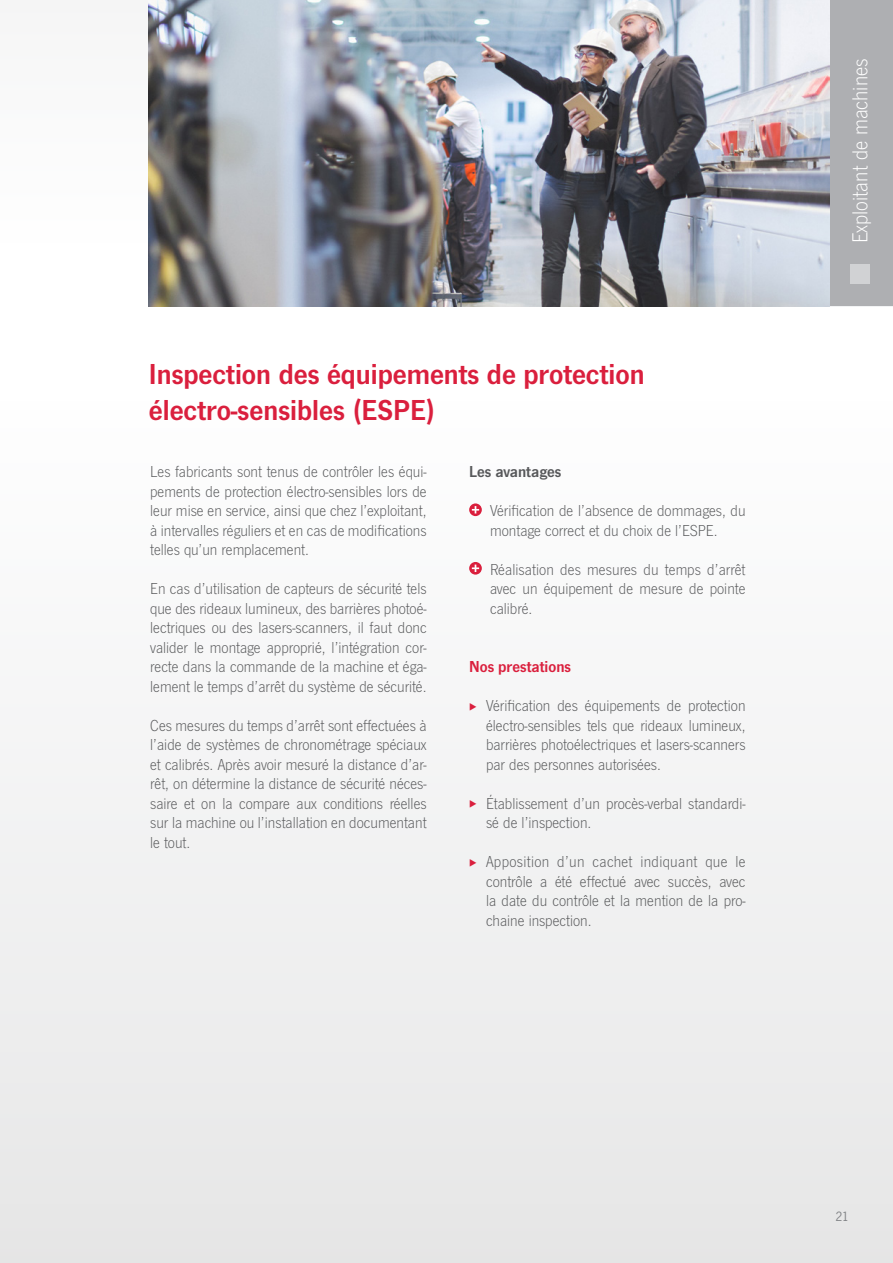
<style>
.page{position:relative;width:893px;height:1263px;background:#fff}
.page>*{position:absolute;margin:0;border:0;box-sizing:border-box;transform-origin:0 0}
.t1{font:30px/36px "News Got Dem";color:#da1f3d}
.t2{font:300 22.5px "News Got";color:#fff}
.t3{font:300 16.5px/19.5px "News Got";color:#57585a;text-align:justify}
.t4{font:16.5px "News Got Dem";color:#da1f3d}
.t5{font:16.5px "News Got Dem";color:#57585a}
.t6{font:12px "News Gothic Std";color:#808285}
.s1{color:#da1f3d}
</style>
<div class="page">
<div style="left:0;top:0;width:893px;height:244px;background:#fafafa"></div>
<div style="left:0;top:397px;width:893px;height:866px;background:#f2f2f3"></div>
<svg style="left:469px;top:503px;width:13px;height:13px"></svg>
<svg style="left:472px;top:506px;width:7px;height:7px"></svg>
<svg style="left:469px;top:562px;width:13px;height:13px"></svg>
<svg style="left:472px;top:565px;width:7px;height:7px"></svg>
<div style="left:829px;top:0;width:64px;height:306px;background:#aeafb2"></div>
<img style="left:149px;top:0;width:680px;height:306px">
<div style="left:850px;top:264px;width:20px;height:20px;background:#d1d2d4"></div>
<h1 class="t1" style="left:149px;top:356px;width:497px">Inspection des équipements de protection électro-sensibles (ESPE)</h1>
<p class="t3" style="left:150px;top:462px;width:278px">Les fabricants sont tenus de contrôler les équi&shy;pements de protection électro-sensibles lors de leur mise en service, ainsi que chez l’exploitant, à intervalles réguliers et en cas de modifications telles qu’un remplacement.</p>
<p class="t3" style="left:150px;top:579px;width:278px">En cas d’utilisation de capteurs de sécurité tels que des rideaux lumineux, des barrières photoé&shy;lectriques ou des lasers-scanners, il faut donc valider le montage approprié, l’intégration cor&shy;recte dans la commande de la machine et éga&shy;lement le temps d’arrêt du système de sécurité.</p>
<p class="t3" style="left:150px;top:716px;width:278px">Ces mesures du temps d’arrêt sont effectuées à l’aide de systèmes de chronométrage spéciaux et calibrés. Après avoir mesuré la distance d’ar&shy;rêt, on détermine la distance de sécurité néces&shy;saire et on la compare aux conditions réelles sur la machine ou l’installation en documentant le tout.</p>
<p class="t5" style="left:469px;top:462px;width:94px">Les avantages</p>
<p class="t3" style="left:490px;top:501px;width:257px">Vérification de l’absence de dommages, du montage correct et du choix de l’ESPE.</p>
<p class="t3" style="left:490px;top:560px;width:257px">Réalisation des mesures du temps d’arrêt avec un équipement de mesure de pointe calibré.</p>
<p class="t4" style="left:469px;top:657px;width:103px">Nos prestations</p>
<p class="t3" style="left:486px;top:696px;width:261px;text-indent:-17px"><span class="s1">◆</span> Vérification des équipements de protection électro-sensibles tels que rideaux lumineux, barrières photoélectriques et lasers-scanners par des personnes autorisées.</p>
<p class="t3" style="left:486px;top:794px;width:261px;text-indent:-17px"><span class="s1">◆</span> Établissement d’un procès-verbal standardi&shy;sé de l’inspection.</p>
<p class="t3" style="left:486px;top:852px;width:261px;text-indent:-17px"><span class="s1">◆</span> Apposition d’un cachet indiquant que le contrôle a été effectué avec succès, avec la date du contrôle et la mention de la pro&shy;chaine inspection.</p>
<h2 class="t2" style="left:847px;top:243px;width:187px;rotate:-90deg">Exploitant de machines</h2>
<p class="t6" style="left:835px;top:1209px;width:15px">21</p>
</div>
